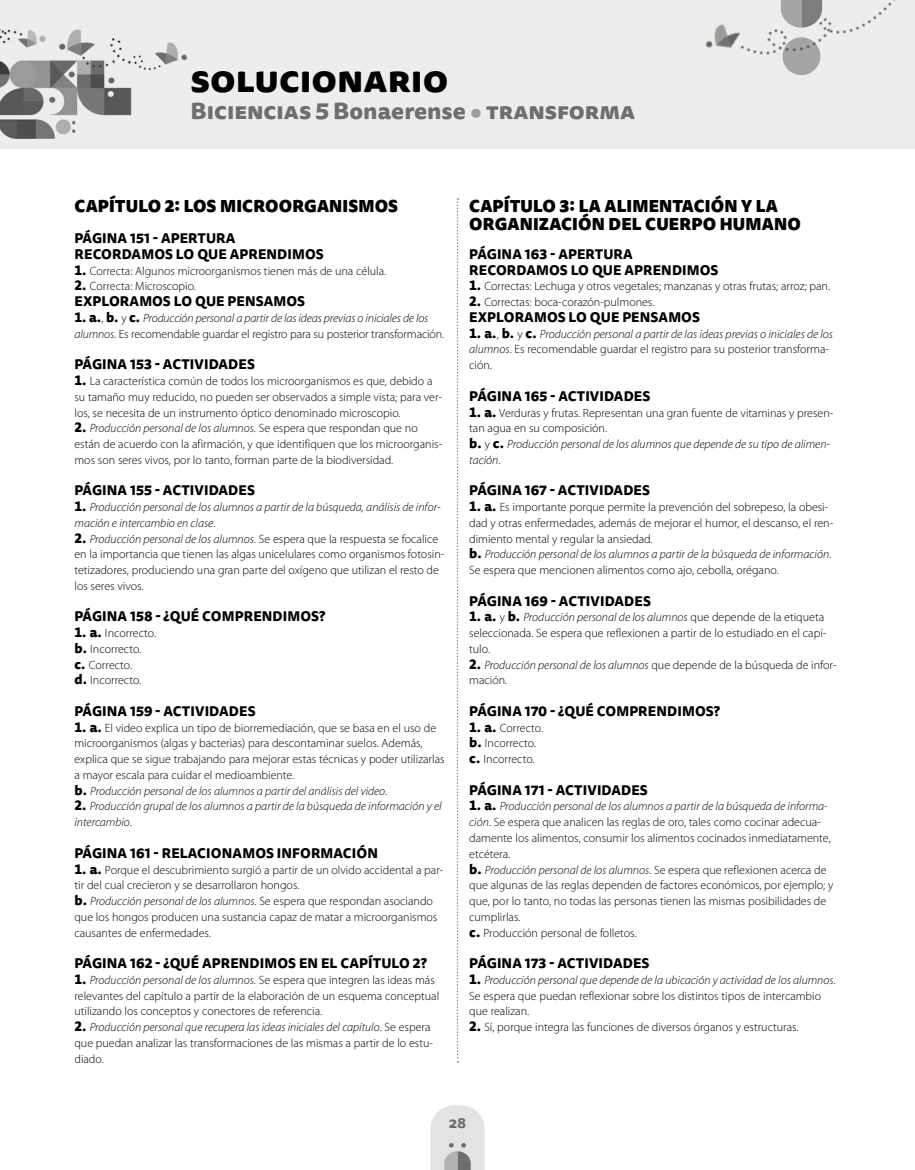
<style>
.page{position:relative;width:915px;height:1170px;background:#fff}
.page>*{position:absolute;margin:0;border:0;box-sizing:border-box;transform-origin:0 0}
.t1{font:800 36px "Tisa Sans Pro";color:#000;scale:1.04 1}
.t2{font:800 22.5px "Tisa Sans Pro";color:#6e6e6e;scale:1.04 1}
.Solucionario_-_Títul{font:900 16.5px/18px "Tisa Sans Pro";letter-spacing:.01em;color:#000}
.t3{font:700 15px "Tisa Sans Pro";color:#6e6e6e}
.Solucionario_-_Págin{font:800 13.5px "Tisa Sans Pro";letter-spacing:.01em;color:#000}
.Solucionario_-_Consi{font:300 12px/15.8px "Myriad Pro";color:#000}
.Solucionario_-_Consi-2{font:italic 300 12px/15.8px "Myriad Pro";color:#000}
.s1{color:#9c9c9c}
.s2{font-family:"Tisa Sans Pro";font-weight:800;font-size:13.5px}
.s3{font-style:italic}
.s4{font-family:"Tisa Sans Pro";font-weight:800;font-style:normal;font-size:13.5px}
.s5{font-style:normal}
</style>
<div class="page">
<div style="left:0;top:0;width:914px;height:149px;background:#ededec"></div>
<svg style="left:430px;top:1105px;width:54px;height:64px;background:#dadada"></svg>
<svg style="left:456px;top:198px;width:2px;height:864px"></svg>
<h1 class="t1" style="left:190px;top:52px;width:249px">solucionario</h1>
<h2 class="t2" style="left:190px;top:94px;width:429px">Biciencias 5 Bonaerense <span class="s1">•</span> transforma</h2>
<p class="Solucionario_-_Títul" style="left:74px;top:196px;width:325px">CAPÍTULO 2: LOS MICROORGANISMOS</p>
<p class="Solucionario_-_Págin" style="left:74px;top:228px;width:162px">PÁGINA 151 - APERTURA</p>
<p class="Solucionario_-_Págin" style="left:74px;top:244px;width:250px">RECORDAMOS LO QUE APRENDIMOS</p>
<p class="Solucionario_-_Consi" style="left:74px;top:263px;width:313px"><span class="s2">1.</span> Correcta: Algunos microorganismos tienen más de una célula.</p>
<p class="Solucionario_-_Consi" style="left:74px;top:278px;width:123px"><span class="s2">2.</span> Correcta: Microscopio.</p>
<p class="Solucionario_-_Págin" style="left:74px;top:291px;width:232px">EXPLORAMOS LO QUE PENSAMOS</p>
<p class="Solucionario_-_Consi" style="left:74px;top:310px;width:371px"><span class="s2">1. a.</span>, <span class="s2">b.</span> y <span class="s2">c.</span> <span class="s3">Producción personal a partir de las ideas previas o iniciales de los alumnos</span>. Es recomendable guardar el registro para su posterior transformación.</p>
<p class="Solucionario_-_Págin" style="left:74px;top:354px;width:182px">PÁGINA 153 - ACTIVIDADES</p>
<p class="Solucionario_-_Consi" style="left:74px;top:373px;width:369px"><span class="s2">1.</span> La característica común de todos los microorganismos es que, debido a su tamaño muy reducido, no pueden ser observados a simple vista; para ver&shy;los, se necesita de un instrumento óptico denominado microscopio.</p>
<p class="Solucionario_-_Consi" style="left:74px;top:420px;width:369px"><span class="s2">2.</span> <span class="s3">Producción personal de los alumnos</span>. Se espera que respondan que no están de acuerdo con la afirmación, y que identifiquen que los microorganis&shy;mos son seres vivos, por lo tanto, forman parte de la biodiversidad.</p>
<p class="Solucionario_-_Págin" style="left:74px;top:480px;width:182px">PÁGINA 155 - ACTIVIDADES</p>
<p class="Solucionario_-_Consi-2" style="left:74px;top:499px;width:367px"><span class="s4">1.</span> Producción personal de los alumnos a partir de la búsqueda, análisis de infor&shy;mación e intercambio en clase<span class="s5">.</span></p>
<p class="Solucionario_-_Consi" style="left:74px;top:530px;width:371px"><span class="s2">2.</span> <span class="s3">Producción personal de los alumnos</span>. Se espera que la respuesta se focalice en la importancia que tienen las algas unicelulares como organismos fotosin&shy;tetizadores, produciendo una gran parte del oxígeno que utilizan el resto de los seres vivos.</p>
<p class="Solucionario_-_Págin" style="left:74px;top:606px;width:252px">PÁGINA 158 - ¿QUÉ COMPRENDIMOS?</p>
<p class="Solucionario_-_Consi" style="left:74px;top:625px;width:83px"><span class="s2">1. a.</span> Incorrecto.</p>
<p class="Solucionario_-_Consi" style="left:74px;top:641px;width:68px"><span class="s2">b.</span> Incorrecto.</p>
<p class="Solucionario_-_Consi" style="left:74px;top:656px;width:59px"><span class="s2">c.</span> Correcto.</p>
<p class="Solucionario_-_Consi" style="left:74px;top:672px;width:68px"><span class="s2">d.</span> Incorrecto.</p>
<p class="Solucionario_-_Págin" style="left:74px;top:700px;width:182px">PÁGINA 159 - ACTIVIDADES</p>
<p class="Solucionario_-_Consi" style="left:74px;top:719px;width:371px"><span class="s2">1. a.</span> El video explica un tipo de biorremediación, que se basa en el uso de microorganismos (algas y bacterias) para descontaminar suelos. Además, explica que se sigue trabajando para mejorar estas técnicas y poder utilizarlas a mayor escala para cuidar el medioambiente.</p>
<p class="Solucionario_-_Consi-2" style="left:74px;top:782px;width:314px"><span class="s4">b.</span> Producción personal de los alumnos a partir del análisis del video<span class="s5">.</span></p>
<p class="Solucionario_-_Consi-2" style="left:74px;top:798px;width:368px"><span class="s4">2.</span> Producción grupal de los alumnos a partir de la búsqueda de información y el intercambio<span class="s5">.</span></p>
<p class="Solucionario_-_Págin" style="left:74px;top:842px;width:305px">PÁGINA 161 - RELACIONAMOS INFORMACIÓN</p>
<p class="Solucionario_-_Consi" style="left:74px;top:861px;width:370px"><span class="s2">1. a.</span> Porque el descubrimiento surgió a partir de un olvido accidental a par&shy;tir del cual crecieron y se desarrollaron hongos.</p>
<p class="Solucionario_-_Consi" style="left:74px;top:893px;width:364px"><span class="s2">b.</span> <span class="s3">Producción personal de los alumnos</span>. Se espera que respondan asociando que los hongos producen una sustancia capaz de matar a microorganismos causantes de enfermedades.</p>
<p class="Solucionario_-_Págin" style="left:74px;top:952px;width:354px">PÁGINA 162 - ¿QUÉ APRENDIMOS EN EL CAPÍTULO 2?</p>
<p class="Solucionario_-_Consi" style="left:74px;top:971px;width:366px"><span class="s2">1.</span> <span class="s3">Producción personal de los alumnos</span>. Se espera que integren las ideas más relevantes del capítulo a partir de la elaboración de un esquema conceptual utilizando los conceptos y conectores de referencia.</p>
<p class="Solucionario_-_Consi" style="left:74px;top:1019px;width:360px"><span class="s2">2.</span> <span class="s3">Producción personal que recupera las ideas iniciales del capítulo</span>. Se espera que puedan analizar las transformaciones de las mismas a partir de lo estu&shy;diado.</p>
<p class="Solucionario_-_Títul" style="left:469px;top:196px;width:333px">CAPÍTULO 3: LA ALIMENTACIÓN Y LA<br>ORGANIZACIÓN DEL CUERPO HUMANO</p>
<p class="Solucionario_-_Págin" style="left:469px;top:244px;width:165px">PÁGINA 163 - APERTURA</p>
<p class="Solucionario_-_Págin" style="left:469px;top:259px;width:250px">RECORDAMOS LO QUE APRENDIMOS</p>
<p class="Solucionario_-_Consi" style="left:469px;top:278px;width:362px"><span class="s2">1.</span> Correctas: Lechuga y otros vegetales; manzanas y otras frutas; arroz; pan.</p>
<p class="Solucionario_-_Consi" style="left:469px;top:294px;width:187px"><span class="s2">2.</span> Correctas: boca-corazón-pulmones.</p>
<p class="Solucionario_-_Págin" style="left:469px;top:307px;width:232px">EXPLORAMOS LO QUE PENSAMOS</p>
<p class="Solucionario_-_Consi" style="left:469px;top:326px;width:365px"><span class="s2">1. a.</span>, <span class="s2">b.</span> y <span class="s2">c.</span> <span class="s3">Producción personal a partir de las ideas previas o iniciales de los alumnos</span>. Es recomendable guardar el registro para su posterior transforma&shy;ción.</p>
<p class="Solucionario_-_Págin" style="left:469px;top:385px;width:182px">PÁGINA 165 - ACTIVIDADES</p>
<p class="Solucionario_-_Consi" style="left:469px;top:404px;width:365px"><span class="s2">1. a.</span> Verduras y frutas. Representan una gran fuente de vitaminas y presen&shy;tan agua en su composición.</p>
<p class="Solucionario_-_Consi-2" style="left:469px;top:436px;width:362px"><span class="s4">b.</span> <span class="s5">y</span> <span class="s4">c.</span> Producción personal de los alumnos que depende de su tipo de alimen&shy;tación<span class="s5">.</span></p>
<p class="Solucionario_-_Págin" style="left:469px;top:480px;width:182px">PÁGINA 167 - ACTIVIDADES</p>
<p class="Solucionario_-_Consi" style="left:469px;top:499px;width:365px"><span class="s2">1. a.</span> Es importante porque permite la prevención del sobrepeso, la obesi&shy;dad y otras enfermedades, además de mejorar el humor, el descanso, el ren&shy;dimiento mental y regular la ansiedad.</p>
<p class="Solucionario_-_Consi-2" style="left:469px;top:546px;width:363px"><span class="s4">b.</span> Producción personal de los alumnos a partir de la búsqueda de información<span class="s5">.<br>Se espera que mencionen alimentos como ajo, cebolla, orégano.</span></p>
<p class="Solucionario_-_Págin" style="left:469px;top:590px;width:183px">PÁGINA 169 - ACTIVIDADES</p>
<p class="Solucionario_-_Consi" style="left:469px;top:609px;width:358px"><span class="s2">1. a.</span> y <span class="s2">b.</span> <span class="s3">Producción personal de los alumnos</span> que depende de la etiqueta seleccionada. Se espera que reflexionen a partir de lo estudiado en el capí&shy;tulo.</p>
<p class="Solucionario_-_Consi" style="left:469px;top:656px;width:369px"><span class="s2">2.</span> <span class="s3">Producción personal de los alumnos</span> que depende de la búsqueda de infor&shy;mación.</p>
<p class="Solucionario_-_Págin" style="left:469px;top:700px;width:252px">PÁGINA 170 - ¿QUÉ COMPRENDIMOS?</p>
<p class="Solucionario_-_Consi" style="left:469px;top:719px;width:75px"><span class="s2">1. a.</span> Correcto.</p>
<p class="Solucionario_-_Consi" style="left:469px;top:735px;width:68px"><span class="s2">b.</span> Incorrecto.</p>
<p class="Solucionario_-_Consi" style="left:469px;top:751px;width:67px"><span class="s2">c.</span> Incorrecto.</p>
<p class="Solucionario_-_Págin" style="left:469px;top:779px;width:180px">PÁGINA 171 - ACTIVIDADES</p>
<p class="Solucionario_-_Consi" style="left:469px;top:798px;width:363px"><span class="s2">1. a.</span> <span class="s3">Producción personal de los alumnos a partir de la búsqueda de informa&shy;ción</span>. Se espera que analicen las reglas de oro, tales como cocinar adecua&shy;damente los alimentos, consumir los alimentos cocinados inmediatamente, etcétera.</p>
<p class="Solucionario_-_Consi" style="left:469px;top:861px;width:365px"><span class="s2">b.</span> <span class="s3">Producción personal de los alumnos</span>. Se espera que reflexionen acerca de que algunas de las reglas dependen de factores económicos, por ejemplo; y que, por lo tanto, no todas las personas tienen las mismas posibilidades de cumplirlas.</p>
<p class="Solucionario_-_Consi" style="left:469px;top:924px;width:169px"><span class="s2">c.</span> Producción personal de folletos.</p>
<p class="Solucionario_-_Págin" style="left:469px;top:952px;width:182px">PÁGINA 173 - ACTIVIDADES</p>
<p class="Solucionario_-_Consi" style="left:469px;top:971px;width:368px"><span class="s2">1.</span> <span class="s3">Producción personal que depende de la ubicación y actividad de los alumnos</span>.<br>Se espera que puedan reflexionar sobre los distintos tipos de intercambio que realizan.</p>
<p class="Solucionario_-_Consi" style="left:469px;top:1019px;width:331px"><span class="s2">2.</span> Sí, porque integra las funciones de diversos órganos y estructuras.</p>
<p class="t3" style="left:448px;top:1111px;width:19px">28</p>
</div>
